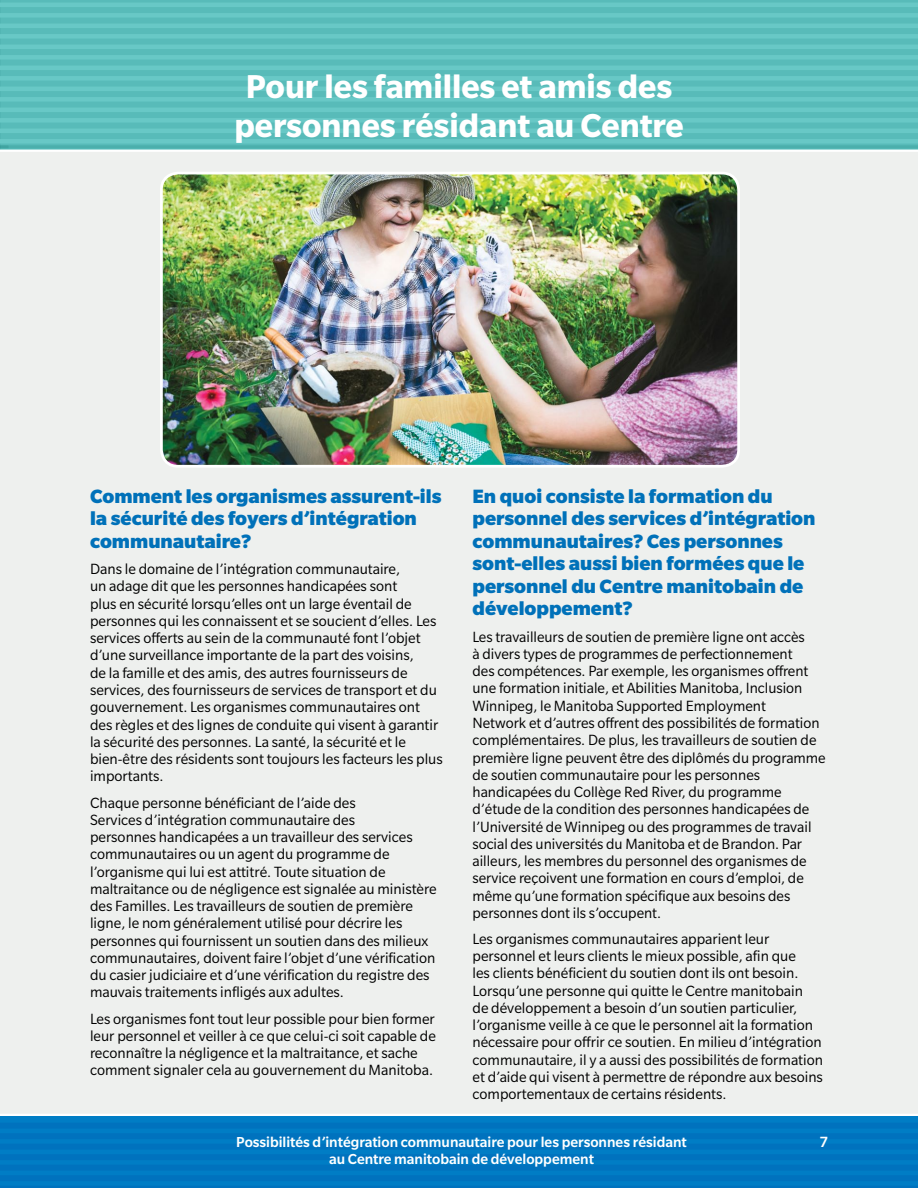
<style>
.page{position:relative;width:918px;height:1188px;background:#fff}
.page>*{position:absolute;margin:0;border:0;box-sizing:border-box;transform-origin:0 0}
._1{font:700 36px/39px "Slate Std";color:#fff;text-align:center}
.t1{font:900 21px/22.5px "Slate Std";color:#0071b9}
.Body_Copy{font:16.2px/17.2px "Slate Std";color:#000}
.t2{font:500 16.2px "Slate Std";color:#fff}
.t3{font:500 15.75px/17.2px "Slate Std";color:#fff;text-align:center}
</style>
<div class="page">
<div style="left:0;top:0;width:918px;height:150px;background:#68c8c6"></div>
<div style="left:0;top:144px;width:918px;height:6px;background:#4bafac"></div>
<div style="left:0;top:133px;width:918px;height:6px;background:#58bbb9"></div>
<div style="left:0;top:123px;width:918px;height:6px;background:#58bbb9"></div>
<div style="left:0;top:112px;width:918px;height:6px;background:#58bbb9"></div>
<div style="left:0;top:102px;width:918px;height:6px;background:#58bbb9"></div>
<div style="left:0;top:91px;width:918px;height:6px;background:#58bbb9"></div>
<div style="left:0;top:81px;width:918px;height:6px;background:#58bbb9"></div>
<div style="left:0;top:70px;width:918px;height:6px;background:#58bbb9"></div>
<div style="left:0;top:60px;width:918px;height:6px;background:#58bbb9"></div>
<div style="left:0;top:49px;width:918px;height:6px;background:#58bbb9"></div>
<div style="left:0;top:39px;width:918px;height:6px;background:#58bbb9"></div>
<div style="left:0;top:28px;width:918px;height:6px;background:#58bbb9"></div>
<div style="left:0;top:18px;width:918px;height:6px;background:#58bbb9"></div>
<div style="left:0;top:7px;width:918px;height:6px;background:#58bbb9"></div>
<hr style="left:0;top:0;width:918px;height:3px;background:#c6e7e6">
<div style="left:0;top:1116px;width:918px;height:72px;background:#007dc5"></div>
<div style="left:0;top:1123px;width:918px;height:6px;background:#0072be"></div>
<div style="left:0;top:1133px;width:918px;height:6px;background:#0072be"></div>
<div style="left:0;top:1144px;width:918px;height:6px;background:#0072be"></div>
<div style="left:0;top:1154px;width:918px;height:6px;background:#0072be"></div>
<div style="left:0;top:1165px;width:918px;height:6px;background:#0072be"></div>
<div style="left:0;top:1175px;width:918px;height:6px;background:#0072be"></div>
<hr style="left:0;top:1186px;width:918px;height:2px;background:#a1c3e7">
<div style="left:0;top:151px;width:918px;height:965px;background:#eef0ee"></div>
<img style="left:164px;top:176px;width:572px;height:288px">
<div style="left:160px;top:172px;width:580px;height:296px;border:3px solid #fff;border-radius:17px"></div>
<hr style="left:0;top:150px;width:918px;height:2px;background:#fff">
<hr style="left:0;top:1114px;width:918px;height:2px;background:#fff">
<p class="_1" style="left:234px;top:66px;width:451px">Pour les familles et amis des personnes résidant au Centre</p>
<h3 class="t1" style="left:90px;top:485px;width:353px">Comment les organismes assurent-ils la sécurité des foyers d’intégration communautaire?</h3>
<p class="Body_Copy" style="left:90px;top:560px;width:354px">Dans le domaine de l’intégration communautaire,<br>un adage dit que les personnes handicapées sont<br>plus en sécurité lorsqu’elles ont un large éventail de personnes qui les connaissent et se soucient d’elles. Les services offerts au sein de la communauté font l’objet d’une surveillance importante de la part des voisins,<br>de la famille et des amis, des autres fournisseurs de services, des fournisseurs de services de transport et du gouvernement. Les organismes communautaires ont des règles et des lignes de conduite qui visent à garantir la sécurité des personnes. La santé, la sécurité et le bien-être des résidents sont toujours les facteurs les plus importants.</p>
<p class="Body_Copy" style="left:90px;top:794px;width:348px">Chaque personne bénéficiant de l’aide des<br>Services d’intégration communautaire des<br>personnes handicapées a un travailleur des services communautaires ou un agent du programme de l’organisme qui lui est attitré. Toute situation de maltraitance ou de négligence est signalée au ministère des Familles. Les travailleurs de soutien de première ligne, le nom généralement utilisé pour décrire les personnes qui fournissent un soutien dans des milieux communautaires, doivent faire l’objet d’une vérification du casier judiciaire et d’une vérification du registre des mauvais traitements infligés aux adultes.</p>
<p class="Body_Copy" style="left:90px;top:1010px;width:347px">Les organismes font tout leur possible pour bien former leur personnel et veiller à ce que celui-ci soit capable de reconnaître la négligence et la maltraitance, et sache comment signaler cela au gouvernement du Manitoba.</p>
<h3 class="t1" style="left:472px;top:485px;width:345px">En quoi consiste la formation du personnel des services d’intégration communautaires? Ces personnes sont-elles aussi bien formées que le personnel du Centre manitobain de développement?</h3>
<p class="Body_Copy" style="left:472px;top:628px;width:355px">Les travailleurs de soutien de première ligne ont accès<br>à divers types de programmes de perfectionnement<br>des compétences. Par exemple, les organismes offrent une formation initiale, et Abilities Manitoba, Inclusion Winnipeg, le Manitoba Supported Employment<br>Network et d’autres offrent des possibilités de formation complémentaires. De plus, les travailleurs de soutien de première ligne peuvent être des diplômés du programme de soutien communautaire pour les personnes handicapées du Collège Red River, du programme d’étude de la condition des personnes handicapées de l’Université de Winnipeg ou des programmes de travail social des universités du Manitoba et de Brandon. Par ailleurs, les membres du personnel des organismes de service reçoivent une formation en cours d’emploi, de même qu’une formation spécifique aux besoins des personnes dont ils s’occupent.</p>
<p class="Body_Copy" style="left:472px;top:930px;width:352px">Les organismes communautaires apparient leur personnel et leurs clients le mieux possible, afin que<br>les clients bénéficient du soutien dont ils ont besoin.<br>Lorsqu’une personne qui quitte le Centre manitobain<br>de développement a besoin d’un soutien particulier, l’organisme veille à ce que le personnel ait la formation nécessaire pour offrir ce soutien. En milieu d’intégration communautaire, il y a aussi des possibilités de formation et d’aide qui visent à permettre de répondre aux besoins comportementaux de certains résidents.</p>
<p class="t3" style="left:236px;top:1133px;width:452px">Possibilités d’intégration communautaire pour les personnes résidant au Centre manitobain de développement</p>
<p class="t2" style="left:819px;top:1133px;width:10px">7</p>
</div>
